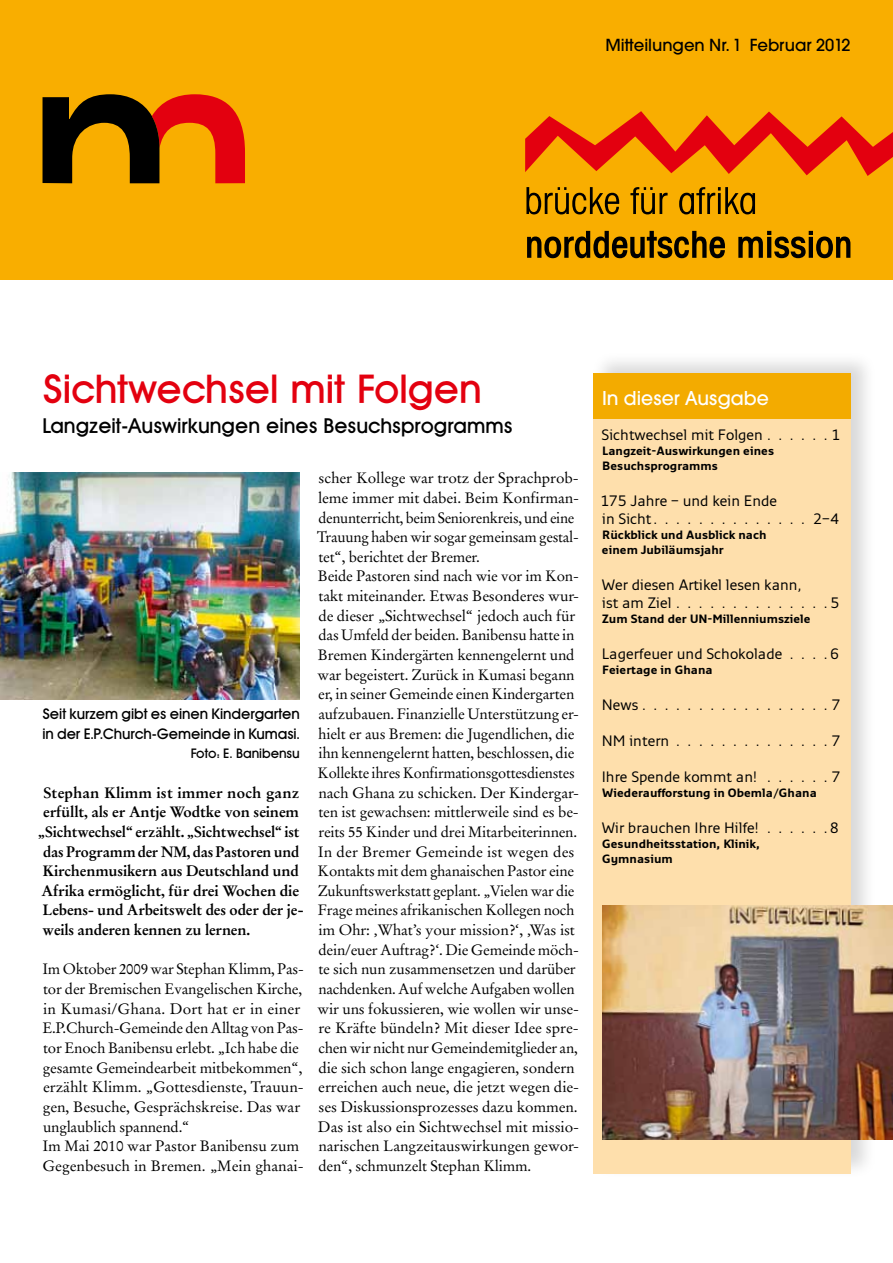
<style>
.page{position:relative;width:893px;height:1263px;background:#fff}
.page>*{position:absolute;margin:0;border:0;box-sizing:border-box;transform-origin:0 0}
.t1{font:500 40.5px "Avant Garde Two BQ";color:#e3000f}
.t2{font:500 21px "Avant Garde Two BQ";color:#000}
.t3{font:500 21px "Avant Gard";color:#fff}
.t4{font:500 16.5px "Avant Garde";letter-spacing:-.005em;color:#000}
.t5{font:15px/19.6px "Stempel Garamond";letter-spacing:-.01em;color:#000}
.t6{font:700 15px "Stempel Garamond";letter-spacing:-.015em;color:#000}
.t7{font:15px/18px "Monitor";color:#000}
.t8{font:500 15px/19.6px "Avant Garde Two BQ";letter-spacing:-.005em;color:#000}
.t9{font:700 15px "Stempel Garamond";letter-spacing:.005em;color:#000}
.t10{font:500 13.5px "Avant Garde Two BQ";letter-spacing:-.005em;color:#000}
.t11{font:700 12px/15px "Monitor";color:#000}
</style>
<div class="page">
<div style="left:591px;top:351px;width:286px;height:828px;background:#000;opacity:.15"></div>
<div style="left:593px;top:374px;width:257px;height:800px;background:#fedfac"></div>
<div style="left:593px;top:373px;width:257px;height:46px;background:#f3ab00"></div>
<div style="left:0;top:0;width:893px;height:279px;background:#f9ae00"></div>
<img style="left:0;top:472px;width:300px;height:227px">
<svg style="left:43px;top:94px;width:202px;height:89px"></svg>
<svg style="left:526px;top:187px;width:93px;height:27px"></svg>
<svg style="left:630px;top:187px;width:38px;height:27px"></svg>
<svg style="left:679px;top:187px;width:76px;height:27px"></svg>
<svg style="left:527px;top:231px;width:198px;height:27px"></svg>
<svg style="left:738px;top:231px;width:112px;height:27px"></svg>
<svg style="left:525px;top:111px;width:368px;height:65px"></svg>
<img style="left:602px;top:906px;width:291px;height:234px">
<p class="t4" style="left:605px;top:35px;width:247px">Mitteilungen Nr. 1 Februar 2012</p>
<h1 class="t1" style="left:43px;top:366px;width:441px">Sichtwechsel mit Folgen</h1>
<h2 class="t2" style="left:43px;top:413px;width:472px">Langzeit-Auswirkungen eines Besuchsprogramms</h2>
<p class="t5" style="left:317px;top:468px;width:263px">scher Kollege war trotz der Sprachprob&shy;leme immer mit dabei. Beim Konfirman&shy;denunterricht, beim Seniorenkreis, und eine Trauung haben wir sogar gemeinsam gestal&shy;tet“, berichtet der Bremer.<br>Beide Pastoren sind nach wie vor im Kon&shy;takt miteinander. Etwas Besonderes wur&shy;de dieser „Sichtwechsel“ jedoch auch für das Umfeld der beiden. Banibensu hatte in Bremen Kindergärten kennengelernt und war begeistert. Zurück in Kumasi begann er, in seiner Gemeinde einen Kindergarten aufzubauen. Finanzielle Unterstützung er&shy;hielt er aus Bremen: die Jugendlichen, die ihn kennengelernt hatten, beschlossen, die Kollekte ihres Konfirmationsgottesdienstes nach Ghana zu schicken. Der Kindergar&shy;ten ist gewachsen: mittlerweile sind es be&shy;reits 55 Kinder und drei Mitarbeiterinnen.<br>In der Bremer Gemeinde ist wegen des Kontakts mit dem ghanaischen Pastor eine Zukunftswerkstatt geplant. „Vielen war die Frage meines afrikanischen Kollegen noch im Ohr: ‚What’s your mission?‘, ‚Was ist dein/euer Auftrag?‘. Die Gemeinde möch&shy;te sich nun zusammensetzen und darüber nachdenken. Auf welche Aufgaben wollen wir uns fokussieren, wie wollen wir unse&shy;re Kräfte bündeln? Mit dieser Idee spre&shy;chen wir nicht nur Gemeindemitglieder an, die sich schon lange engagieren, sondern erreichen auch neue, die jetzt wegen die&shy;ses Diskussionsprozesses dazu kommen.<br>Das ist also ein Sichtwechsel mit missio&shy;narischen Langzeitauswirkungen gewor&shy;den“, schmunzelt Stephan Klimm.</p>
<p class="t8" style="left:43px;top:704px;width:259px">Seit kurzem gibt es einen Kindergarten in der E.P.Church-Gemeinde in Kumasi.</p>
<p class="t10" style="left:191px;top:746px;width:111px">Foto: E. Banibensu</p>
<p class="t9" style="left:43px;top:783px;width:258px">Stephan Klimm ist immer noch ganz</p>
<p class="t6" style="left:43px;top:803px;width:257px">erfüllt, als er Antje Wodtke von seinem</p>
<p class="t6" style="left:38px;top:822px;width:264px">„Sichtwechsel“ erzählt. „Sichtwechsel“ ist</p>
<p class="t6" style="left:43px;top:842px;width:257px">das Programm der NM, das Pastoren und</p>
<p class="t6" style="left:43px;top:862px;width:258px">Kirchenmusikern aus Deutschland und</p>
<p class="t6" style="left:41px;top:881px;width:259px">Afrika ermöglicht, für drei Wochen die</p>
<p class="t6" style="left:43px;top:901px;width:262px">Lebens- und Arbeitswelt des oder der je-</p>
<p class="t6" style="left:43px;top:921px;width:209px">weils anderen kennen zu lernen.</p>
<p class="t5" style="left:42px;top:959px;width:263px">Im Oktober 2009 war Stephan Klimm, Pas&shy;tor der Bremischen Evangelischen Kirche, in Kumasi/Ghana. Dort hat er in einer E.P.Church-Gemeinde den Alltag von Pas&shy;tor Enoch Banibensu erlebt. „Ich habe die gesamte Gemeindearbeit mitbekommen“, erzählt Klimm. „Gottesdienste, Trauun&shy;gen, Besuche, Gesprächskreise. Das war unglaublich spannend.“<br>Im Mai 2010 war Pastor Banibensu zum Gegenbesuch in Bremen. „Mein ghanai-</p>
<h2 class="t3" style="left:602px;top:385px;width:168px">In dieser Ausgabe</h2>
<p class="t7" style="left:602px;top:425px;width:163px">Sichtwechsel mit Folgen</p>
<p class="t7" style="left:832px;top:425px;width:11px">1</p>
<p class="t11" style="left:602px;top:442px;width:173px">Langzeit-Auswirkungen eines<br>Besuchsprogramms</p>
<p class="t7" style="left:601px;top:491px;width:240px">175 Jahre – und kein Ende<br>in Sicht . . . . . . . . . . . . . . 2–4</p>
<p class="t11" style="left:602px;top:526px;width:166px">Rückblick und Ausblick nach einem Jubiläumsjahr</p>
<p class="t7" style="left:602px;top:575px;width:201px">Wer diesen Artikel lesen kann, ist am Ziel</p>
<p class="t7" style="left:830px;top:593px;width:11px">5</p>
<p class="t11" style="left:602px;top:610px;width:210px">Zum Stand der UN-Millenniumsziele</p>
<p class="t7" style="left:602px;top:644px;width:182px">Lagerfeuer und Schokolade</p>
<p class="t7" style="left:830px;top:644px;width:11px">6</p>
<p class="t11" style="left:602px;top:661px;width:112px">Feiertage in Ghana</p>
<p class="t7" style="left:602px;top:695px;width:38px">News</p>
<p class="t7" style="left:831px;top:695px;width:11px">7</p>
<p class="t7" style="left:602px;top:731px;width:69px">NM intern</p>
<p class="t7" style="left:831px;top:731px;width:11px">7</p>
<p class="t7" style="left:602px;top:767px;width:157px">Ihre Spende kommt an!</p>
<p class="t7" style="left:831px;top:767px;width:11px">7</p>
<p class="t11" style="left:602px;top:784px;width:216px">Wiederaufforstung in Obemla/Ghana</p>
<p class="t7" style="left:602px;top:818px;width:158px">Wir brauchen Ihre Hilfe!</p>
<p class="t7" style="left:830px;top:818px;width:11px">8</p>
<p class="t11" style="left:602px;top:835px;width:159px">Gesundheitsstation, Klinik,<br>Gymnasium</p>
</div>
